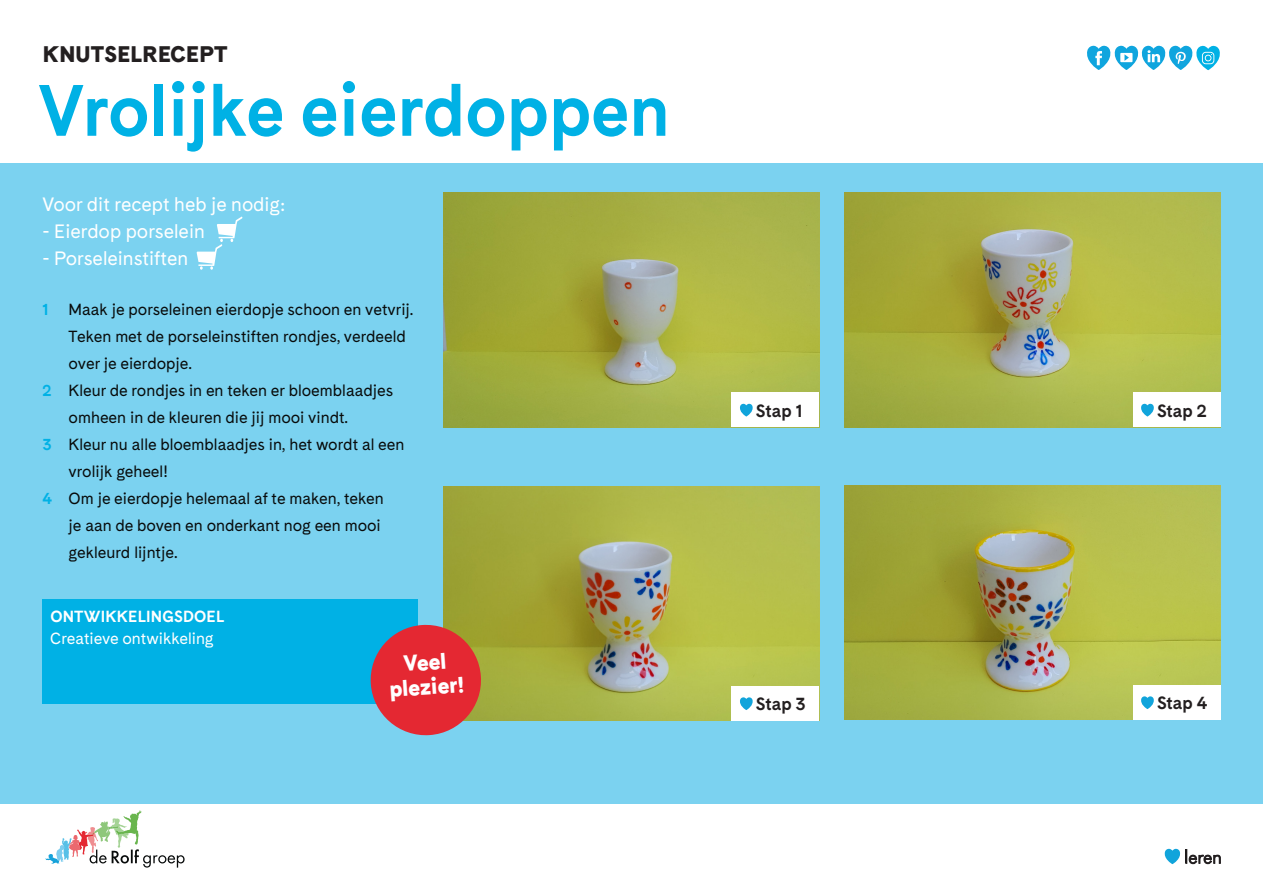
<style>
.page{position:relative;width:1263px;height:893px;background:#fff}
.page>*{position:absolute;margin:0;border:0;box-sizing:border-box;transform-origin:0 0}
.t1{font:700 67.5px "Cadiz";color:#00b1e5}
.t2{font:900 21px "Cadiz";letter-spacing:.01em;color:#231f20}
.t3{font:900 20.7px "Cadiz";color:#fff}
.t4{font:18px "Cadiz";color:#fff}
.t5{font:700 16.5px "Cadiz";color:#231f20}
.t6{font:15px/27px "Cadiz";color:#080b0b}
.t7{font:15px "Cadiz";color:#fff}
.t8{font:700 15px "Cadiz";letter-spacing:.01em;color:#fff}
.t9{font:700 15px "Cadiz";color:#00b1e5}
</style>
<div class="page">
<div style="left:0;top:163px;width:1263px;height:641px;background:#7bd2f0"></div>
<svg style="left:1164px;top:849px;width:56px;height:15px"></svg>
<img style="left:444px;top:193px;width:375px;height:234px">
<img style="left:845px;top:193px;width:375px;height:234px">
<img style="left:444px;top:486px;width:375px;height:235px">
<img style="left:845px;top:485px;width:375px;height:235px">
<div style="left:1132px;top:392px;width:88px;height:35px;background:#fff"></div>
<svg style="left:1141px;top:404px;width:13px;height:12px"></svg>
<div style="left:731px;top:392px;width:88px;height:35px;background:#fff"></div>
<svg style="left:740px;top:404px;width:13px;height:12px"></svg>
<div style="left:1132px;top:685px;width:88px;height:35px;background:#fff"></div>
<svg style="left:1141px;top:696px;width:13px;height:13px"></svg>
<svg style="left:45px;top:810px;width:140px;height:58px"></svg>
<div style="left:731px;top:686px;width:88px;height:35px;background:#fff"></div>
<svg style="left:740px;top:697px;width:13px;height:13px"></svg>
<svg style="left:1087px;top:45px;width:133px;height:25px"></svg>
<svg style="left:197px;top:217px;width:46px;height:53px"></svg>
<div style="left:42px;top:599px;width:375px;height:104px;background:#00b1e5"></div>
<svg style="left:369px;top:623px;width:114px;height:113px"></svg>
<p class="t2" style="left:43px;top:39px;width:186px">KNUTSELRECEPT</p>
<p class="t1" style="left:38px;top:62px;width:633px">Vrolijke eierdoppen</p>
<p class="t4" style="left:43px;top:191px;width:244px">Voor dit recept heb je nodig:</p>
<p class="t4" style="left:43px;top:218px;width:164px">- Eierdop porselein</p>
<p class="t4" style="left:43px;top:245px;width:147px">- Porseleinstiften</p>
<p class="t6" style="left:69px;top:296px;width:346px">Maak je porseleinen eierdopje schoon en vetvrij.<br>Teken met de porseleinstiften rondjes, verdeeld over je eierdopje.</p>
<p class="t6" style="left:69px;top:377px;width:326px">Kleur de rondjes in en teken er bloemblaadjes omheen in de kleuren die jij mooi vindt.</p>
<p class="t6" style="left:69px;top:431px;width:337px">Kleur nu alle bloemblaadjes in, het wordt al een vrolijk geheel!</p>
<p class="t6" style="left:69px;top:485px;width:317px">Om je eierdopje helemaal af te maken, teken je aan de boven en onderkant nog een mooi gekleurd lijntje.</p>
<p class="t9" style="left:43px;top:298px;width:8px">1</p>
<p class="t9" style="left:43px;top:379px;width:11px">2</p>
<p class="t9" style="left:43px;top:433px;width:11px">3</p>
<p class="t9" style="left:43px;top:487px;width:11px">4</p>
<p class="t8" style="left:50px;top:605px;width:176px">ONTWIKKELINGSDOEL</p>
<p class="t7" style="left:50px;top:628px;width:165px">Creatieve ontwikkeling</p>
<p class="t3" style="left:402px;top:648px;width:44px;rotate:-4deg">Veel</p>
<p class="t3" style="left:388px;top:674px;width:76px;rotate:-4deg">plezier!</p>
<p class="t5" style="left:756px;top:398px;width:48px">Stap 1</p>
<p class="t5" style="left:1157px;top:398px;width:51px">Stap 2</p>
<p class="t5" style="left:756px;top:692px;width:51px">Stap 3</p>
<p class="t5" style="left:1157px;top:691px;width:52px">Stap 4</p>
</div>
